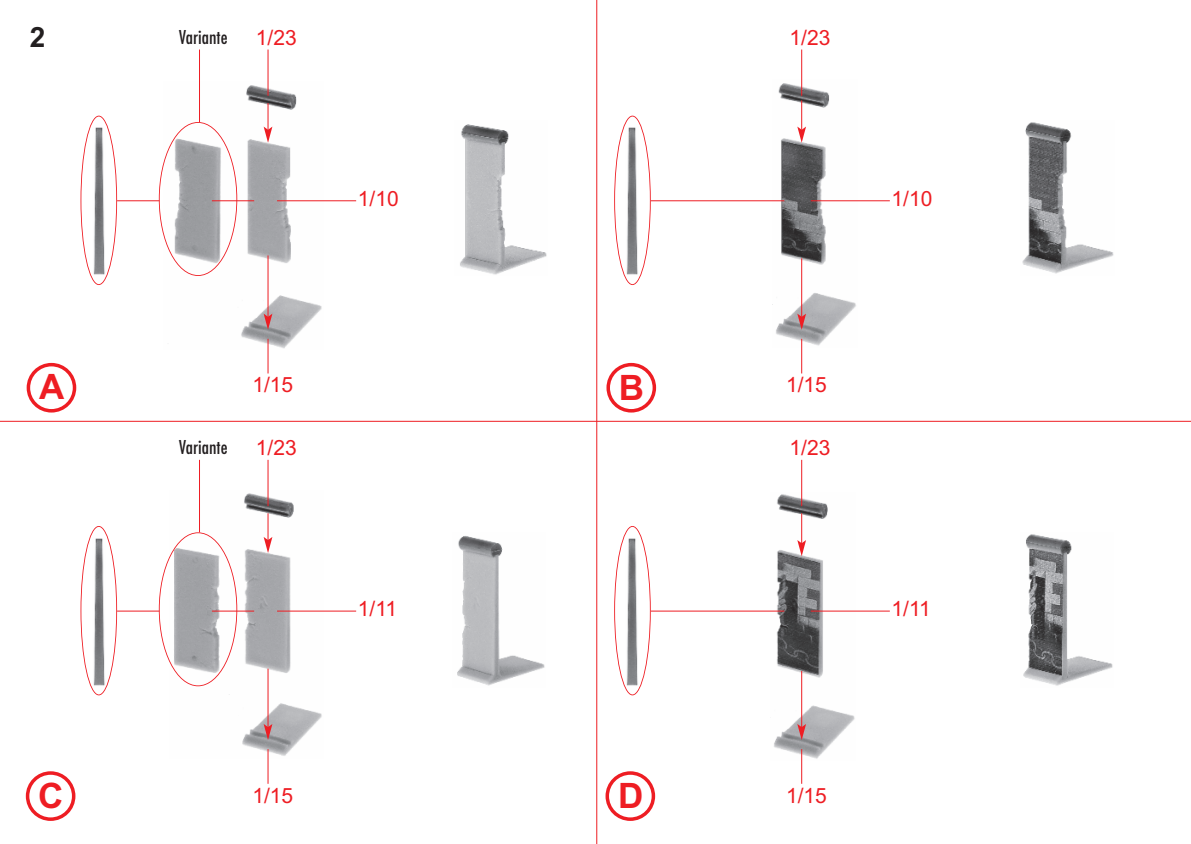
<style>
.page{position:relative;width:1191px;height:844px;background:#fff}
.page>*{position:absolute;margin:0;border:0;box-sizing:border-box;transform-origin:0 0}
.t1{font:700 35px "Arial";color:#ee1d23}
.t2{font:700 28px "Arial";color:#231f20}
.t3{font:21px "Arial";color:#ee1d23}
.t4{font:21px "Futura EF Medium Con";color:#231f20}
</style>
<div class="page">
<hr style="left:596px;top:0;width:1px;height:843px;background:#ee1d23">
<hr style="left:0;top:421px;width:1191px;height:1px;background:#ee1d23">
<img style="left:163px;top:81px;width:160px;height:268px">
<img style="left:460px;top:124px;width:87px;height:151px">
<img style="left:772px;top:79px;width:85px;height:268px">
<img style="left:1022px;top:122px;width:92px;height:152px">
<img style="left:169px;top:491px;width:155px;height:267px">
<img style="left:457px;top:536px;width:88px;height:150px">
<img style="left:770px;top:492px;width:85px;height:268px">
<img style="left:1023px;top:534px;width:90px;height:152px">
<svg style="left:27px;top:363px;width:49px;height:49px"></svg>
<svg style="left:606px;top:363px;width:50px;height:49px"></svg>
<svg style="left:26px;top:771px;width:49px;height:49px"></svg>
<svg style="left:605px;top:771px;width:50px;height:49px"></svg>
<svg style="left:264px;top:103px;width:8px;height:40px"></svg>
<hr style="left:267px;top:255px;width:1px;height:61px;background:#ee1d23">
<svg style="left:264px;top:313px;width:8px;height:17px"></svg>
<hr style="left:267px;top:49px;width:1px;height:47px;background:#ee1d23">
<hr style="left:277px;top:200px;width:79px;height:1px;background:#ee1d23">
<hr style="left:212px;top:200px;width:42px;height:1px;background:#ee1d23">
<hr style="left:117px;top:200px;width:42px;height:1px;background:#ee1d23">
<hr style="left:267px;top:339px;width:1px;height:34px;background:#ee1d23">
<hr style="left:199px;top:49px;width:1px;height:73px;background:#ee1d23">
<img style="left:93px;top:127px;width:12px;height:148px">
<div style="left:80px;top:116px;width:37px;height:169px;border:2px solid #ee1d23;border-radius:50%"></div>
<hr style="left:801px;top:100px;width:1px;height:30px;background:#ee1d23">
<svg style="left:797px;top:126px;width:9px;height:17px"></svg>
<hr style="left:801px;top:258px;width:1px;height:58px;background:#ee1d23">
<svg style="left:797px;top:313px;width:9px;height:17px"></svg>
<hr style="left:801px;top:49px;width:1px;height:47px;background:#ee1d23">
<hr style="left:810px;top:200px;width:80px;height:1px;background:#ee1d23">
<hr style="left:651px;top:200px;width:133px;height:1px;background:#ee1d23">
<hr style="left:801px;top:339px;width:1px;height:34px;background:#ee1d23">
<img style="left:626px;top:127px;width:12px;height:148px">
<div style="left:614px;top:116px;width:37px;height:169px;border:2px solid #ee1d23;border-radius:50%"></div>
<div style="left:159px;top:122px;width:78px;height:154px;border:2px solid #ee1d23;border-radius:50%"></div>
<svg style="left:264px;top:513px;width:8px;height:40px"></svg>
<hr style="left:267px;top:668px;width:1px;height:58px;background:#ee1d23">
<svg style="left:264px;top:723px;width:8px;height:17px"></svg>
<hr style="left:267px;top:459px;width:1px;height:47px;background:#ee1d23">
<hr style="left:277px;top:610px;width:79px;height:1px;background:#ee1d23">
<hr style="left:212px;top:610px;width:42px;height:1px;background:#ee1d23">
<hr style="left:117px;top:610px;width:42px;height:1px;background:#ee1d23">
<hr style="left:267px;top:749px;width:1px;height:34px;background:#ee1d23">
<hr style="left:199px;top:459px;width:1px;height:73px;background:#ee1d23">
<img style="left:93px;top:538px;width:12px;height:148px">
<div style="left:80px;top:526px;width:37px;height:169px;border:2px solid #ee1d23;border-radius:50%"></div>
<hr style="left:801px;top:513px;width:1px;height:30px;background:#ee1d23">
<svg style="left:797px;top:540px;width:9px;height:16px"></svg>
<hr style="left:801px;top:670px;width:1px;height:56px;background:#ee1d23">
<svg style="left:797px;top:723px;width:9px;height:17px"></svg>
<hr style="left:801px;top:459px;width:1px;height:47px;background:#ee1d23">
<hr style="left:810px;top:610px;width:80px;height:1px;background:#ee1d23">
<hr style="left:651px;top:610px;width:133px;height:1px;background:#ee1d23">
<hr style="left:801px;top:749px;width:1px;height:34px;background:#ee1d23">
<img style="left:626px;top:538px;width:12px;height:148px">
<div style="left:614px;top:526px;width:37px;height:169px;border:2px solid #ee1d23;border-radius:50%"></div>
<div style="left:159px;top:532px;width:78px;height:154px;border:2px solid #ee1d23;border-radius:50%"></div>
<h2 class="t2" style="left:30px;top:21px;width:17px">2</h2>
<p class="t4" style="left:179px;top:29px;width:50px">Variante</p>
<p class="t3" style="left:789px;top:25px;width:42px">1/23</p>
<p class="t3" style="left:256px;top:25px;width:42px">1/23</p>
<p class="t3" style="left:358px;top:186px;width:42px">1/10</p>
<p class="t3" style="left:891px;top:186px;width:42px">1/10</p>
<h1 class="t1" style="left:39px;top:367px;width:27px">A</h1>
<h1 class="t1" style="left:619px;top:367px;width:27px">B</h1>
<p class="t3" style="left:252px;top:372px;width:42px">1/15</p>
<p class="t3" style="left:786px;top:372px;width:42px">1/15</p>
<p class="t4" style="left:179px;top:439px;width:50px">Variante</p>
<p class="t3" style="left:789px;top:435px;width:42px">1/23</p>
<p class="t3" style="left:256px;top:435px;width:42px">1/23</p>
<p class="t3" style="left:358px;top:596px;width:41px">1/11</p>
<p class="t3" style="left:891px;top:596px;width:41px">1/11</p>
<h1 class="t1" style="left:38px;top:775px;width:27px">C</h1>
<h1 class="t1" style="left:618px;top:775px;width:27px">D</h1>
<p class="t3" style="left:252px;top:782px;width:42px">1/15</p>
<p class="t3" style="left:786px;top:782px;width:42px">1/15</p>
</div>
